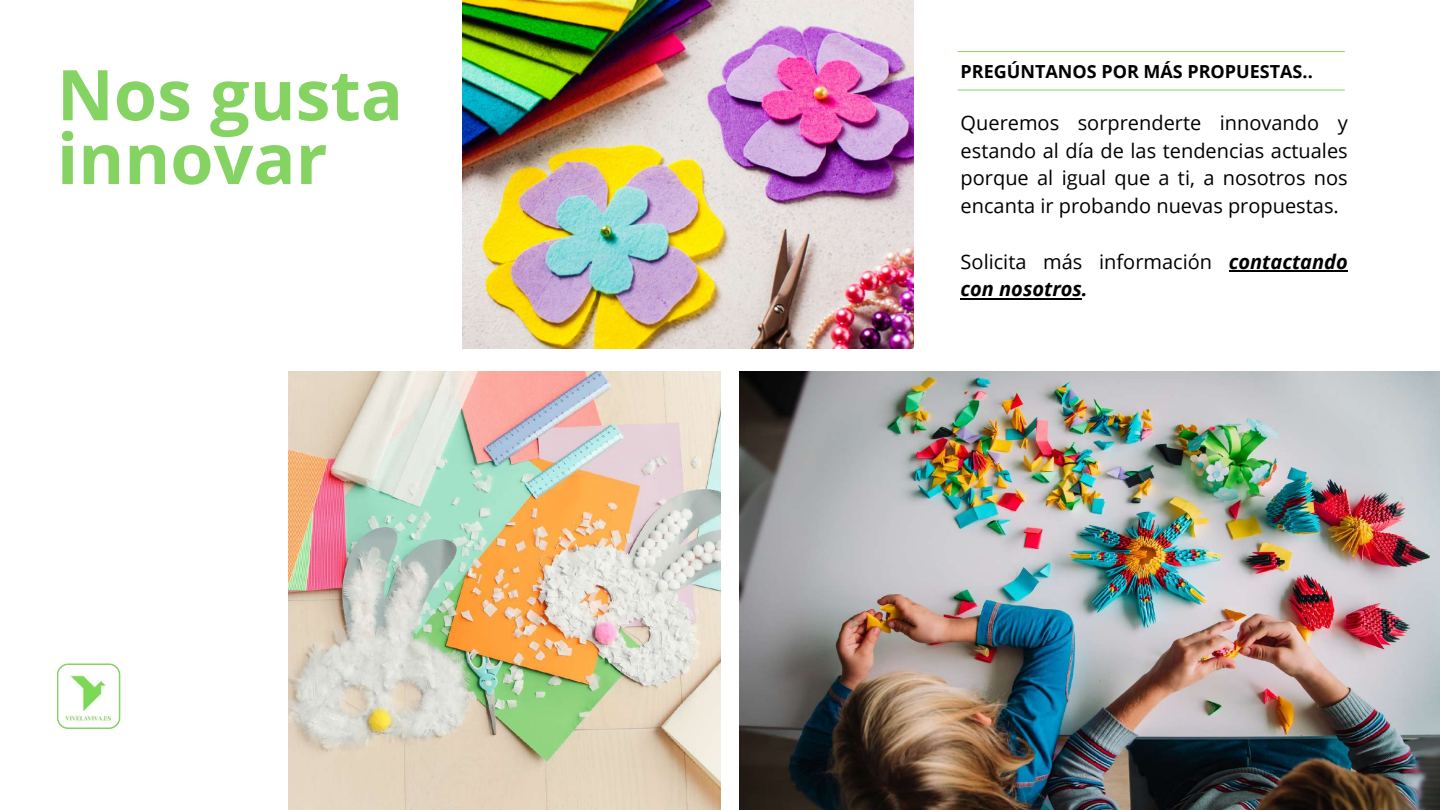
<style>
.page{position:relative;width:1440px;height:810px;background:#fff}
.page>*{position:absolute;margin:0;border:0;box-sizing:border-box;transform-origin:0 0}
.t1{font:700 70px/63.8px "Open Sans";color:#85d362}
.t2{font:20px/27.8px "Open Sans";color:#000;text-align:justify}
.t3{font:italic 700 20px/27.8px "Open Sans";color:#000}
.t4{font:700 18px "Open Sans";color:#000}
.s1{font-weight:400;font-style:normal}
</style>
<div class="page">
<img style="left:740px;top:371px;width:700px;height:439px">
<img style="left:289px;top:371px;width:431px;height:439px">
<img style="left:463px;top:0;width:451px;height:349px">
<hr style="left:958px;top:51px;width:387px;height:1px;background:#85d362">
<hr style="left:958px;top:90px;width:387px;height:1px;background:#85d362">
<hr style="left:1229px;top:270px;width:119px;height:2px;background:#000">
<hr style="left:961px;top:298px;width:121px;height:1px;background:#000">
<svg style="left:57px;top:663px;width:63px;height:66px"></svg>
<h1 class="t1" style="left:57px;top:61px;width:348px">Nos gusta innovar</h1>
<p class="t4" style="left:961px;top:59px;width:354px">PREGÚNTANOS POR MÁS PROPUESTAS..</p>
<p class="t2" style="left:961px;top:108px;width:389px">Queremos sorprenderte innovando y estando al día de las tendencias actuales porque al igual que a ti, a nosotros nos encanta ir probando nuevas propuestas.</p>
<p class="t3" style="left:961px;top:247px;width:389px"><span class="s1">Solicita más información</span> contactando con nosotros.</p>
</div>
